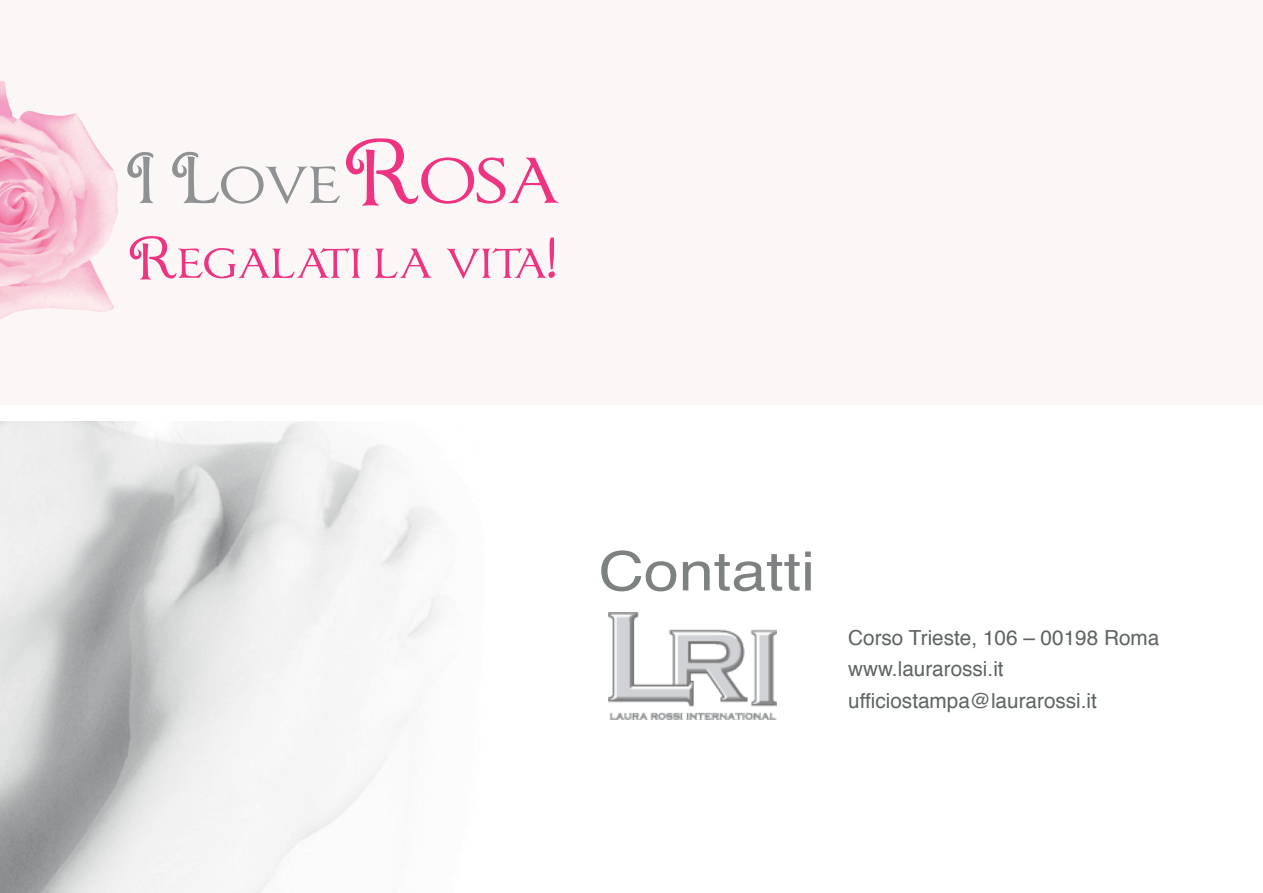
<style>
.page{position:relative;width:1263px;height:893px;background:#fff}
.page>*{position:absolute;margin:0;border:0;box-sizing:border-box;transform-origin:0 0}
.t1{font:63px "Chocolate Box";color:#8f9293}
.t2{font:54.15px "Helvetica";color:#7e8182;scale:1.16 1}
.t3{font:50.55px "Chocolate Box";color:#ee3381}
.t4{font:20.7px/31.5px "Helvetica";color:#5e6364}
.s1{font-size:78.3px;color:#ee3381}
</style>
<div class="page">
<div style="left:0;top:0;width:1262px;height:405px;background:#f9f1f2"></div>
<img style="left:608px;top:612px;width:168px;height:108px">
<img style="left:0;top:81px;width:118px;height:238px">
<h1 class="t1" style="left:126px;top:149px;width:435px">I Love<span class="s1">Rosa</span></h1>
<h3 class="t3" style="left:129px;top:235px;width:429px">Regalati la vita!</h3>
<h2 class="t2" style="left:598px;top:530px;width:188px">Contatti</h2>
<p class="t4" style="left:848px;top:622px;width:313px">Corso Trieste, 106 – 00198 Roma www.laurarossi.it ufficiostampa@laurarossi.it</p>
</div>
